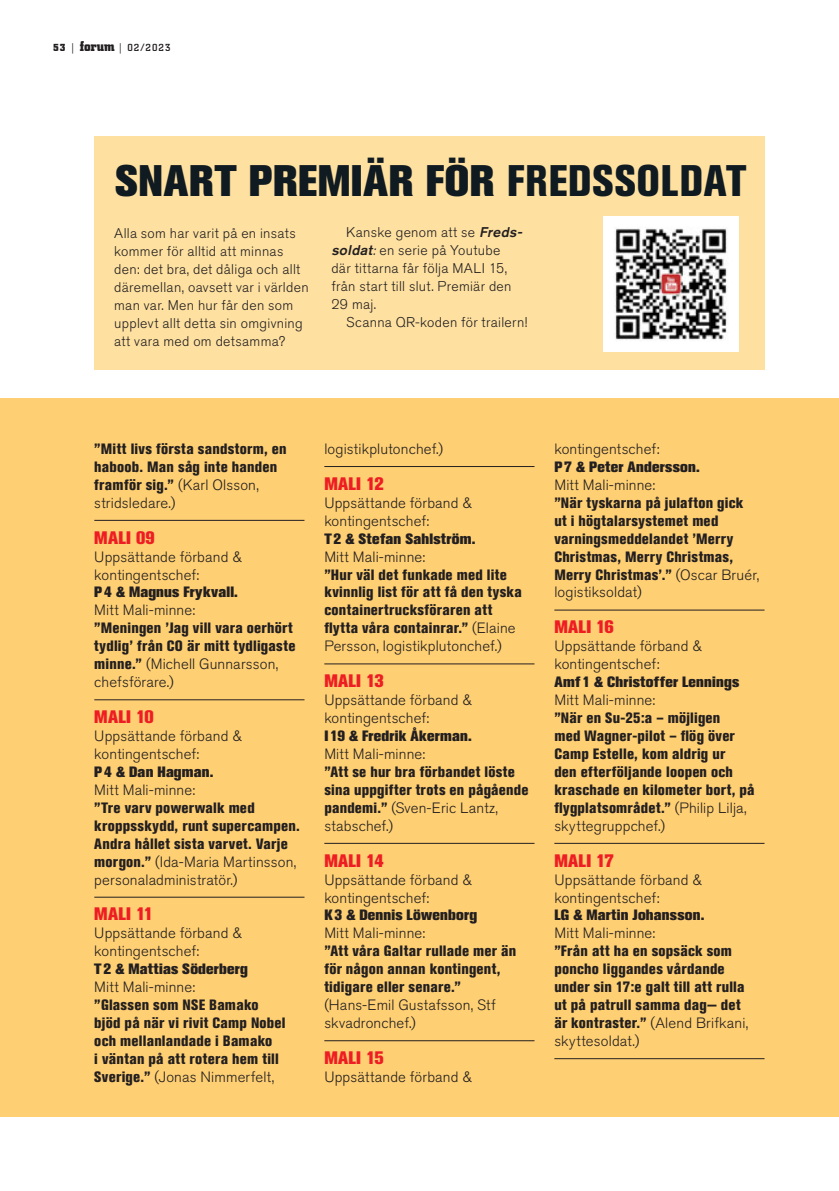
<style>
.page{position:relative;width:839px;height:1191px;background:#fff}
.page>*{position:absolute;margin:0;border:0;box-sizing:border-box;transform-origin:0 0}
.Bröd_Forum_Charter_8{font:800 43.75px "Akzidenz Grotesk Pro";letter-spacing:.015em;color:#101a21}
.Bröd_Forum_Charter_8-2{font:800 17.85px "Akzidenz Grotesk Pro";letter-spacing:.015em;color:#ee1d23}
.Bröd_Forum_Charter_8-3{font:800 condensed 14.88px/18px "Akzidenz Grotesk Pro";letter-spacing:.015em;color:#231f20}
.Bröd_Forum_Charter_8-4{font:300 14.88px/17.8px "Akzidenz Grotesk Pro";letter-spacing:.01em;color:#231f20}
.Bröd_Forum_Charter_8-5{font:800 14.88px/17.8px "Akzidenz Grotesk Pro";letter-spacing:.02em;color:#231f20}
.Bröd_Forum_Charter_8-6{font:300 14px/17.8px "Akzidenz Grotesk Pro";letter-spacing:.025em;color:#231f20}
.t1{font:500 10.5px "City Pro";letter-spacing:.1em;color:#231f20}
.s1{font-weight:700}
.s2{font-family:"Charter ITC Std";font-weight:400}
.s3{font-weight:700;font-size:14px}
.s4{font-stretch:condensed}
.s5{font-weight:500;font-style:italic}
.s6{font-style:italic}
.s7{font-weight:300;font-stretch:normal}
.s8{font-weight:800}
.s9{font-weight:300}
</style>
<div class="page">
<div style="left:0;top:398px;width:838px;height:718px;background:#fecf73"></div>
<hr style="left:94px;top:520px;width:210px;height:1px;background:#231f20">
<hr style="left:94px;top:699px;width:210px;height:1px;background:#231f20">
<hr style="left:94px;top:897px;width:210px;height:1px;background:#231f20">
<hr style="left:324px;top:466px;width:210px;height:1px;background:#231f20">
<hr style="left:324px;top:663px;width:210px;height:1px;background:#231f20">
<hr style="left:324px;top:843px;width:210px;height:1px;background:#231f20">
<hr style="left:324px;top:1040px;width:210px;height:1px;background:#231f20">
<hr style="left:554px;top:610px;width:210px;height:1px;background:#231f20">
<hr style="left:554px;top:843px;width:210px;height:1px;background:#231f20">
<hr style="left:554px;top:1058px;width:210px;height:1px;background:#231f20">
<div style="left:94px;top:136px;width:670px;height:234px;background:#fee1a1"></div>
<img style="left:603px;top:217px;width:135px;height:135px">
<p class="t1" style="left:53px;top:41px;width:119px"><span class="s1">53</span> <span class="s2">|</span> <span class="s3">forum</span> <span class="s2">|</span> 02/2023</p>
<p class="Bröd_Forum_Charter_8" style="left:115px;top:153px;width:632px">SNART PREMIÄR FÖR <span class="s4">FREDSSOLDAT</span></p>
<p class="Bröd_Forum_Charter_8-6" style="left:114px;top:224px;width:196px">Alla som har varit på en insats kommer för alltid att minnas den: det bra, det dåliga och allt däremellan, oavsett var i världen man var. Men hur får den som upplevt allt detta sin omgivning att vara med om detsamma?</p>
<p class="Bröd_Forum_Charter_8-6" style="left:331px;top:223px;width:196px;text-indent:15px">Kanske genom att se <span class="s5">Freds&shy;soldat</span><span class="s6">:</span>en serie på Youtube<br>där tittarna får följa MALI 15, från start till slut. Premiär den<br>29 maj.</p>
<p class="Bröd_Forum_Charter_8-6" style="left:346px;top:313px;width:183px">Scanna QR-koden för trailern!</p>
<p class="Bröd_Forum_Charter_8-3" style="left:94px;top:439px;width:194px">”Mitt livs första sandstorm, en haboob. Man såg inte handen framför sig.” <span class="s7">(Karl Olsson, stridsledare.)</span></p>
<p class="Bröd_Forum_Charter_8-2" style="left:94px;top:526px;width:62px">MALI 09</p>
<p class="Bröd_Forum_Charter_8-4" style="left:94px;top:547px;width:149px">Uppsättande förband &amp; kontingentschef:<br><span class="s8">P4 &amp; Magnus Frykvall.</span></p>
<p class="Bröd_Forum_Charter_8-3" style="left:94px;top:601px;width:202px"><span class="s7">Mitt Mali-minne:<br></span>”Meningen ’Jag vill vara oerhört tydlig’ från CO är mitt tydligaste minne.” <span class="s7">(Michell Gunnarsson, chefsförare.)</span></p>
<p class="Bröd_Forum_Charter_8-2" style="left:94px;top:705px;width:61px">MALI 10</p>
<p class="Bröd_Forum_Charter_8-4" style="left:94px;top:727px;width:149px">Uppsättande förband &amp; kontingentschef:<br><span class="s8">P4 &amp; Dan Hagman.</span></p>
<p class="Bröd_Forum_Charter_8-3" style="left:94px;top:780px;width:207px"><span class="s7">Mitt Mali-minne:<br></span>”Tre varv powerwalk med kroppsskydd, runt supercampen.<br>Andra hållet sista varvet. Varje morgon.” <span class="s7">(Ida-Maria Martinsson, personaladministratör.)</span></p>
<p class="Bröd_Forum_Charter_8-2" style="left:94px;top:902px;width:60px">MALI 11</p>
<p class="Bröd_Forum_Charter_8-4" style="left:94px;top:924px;width:155px">Uppsättande förband &amp; kontingentschef:<br><span class="s8">T2 &amp; Mattias Söderberg</span></p>
<p class="Bröd_Forum_Charter_8-3" style="left:94px;top:977px;width:193px"><span class="s7">Mitt Mali-minne:<br></span>”Glassen som NSE Bamako bjöd på när vi rivit Camp Nobel och mellanlandade i Bamako<br>i väntan på att rotera hem till<br>Sverige.” <span class="s7">(Jonas Nimmerfelt,</span></p>
<p class="Bröd_Forum_Charter_8-4" style="left:324px;top:440px;width:120px">logistikplutonchef.)</p>
<p class="Bröd_Forum_Charter_8-2" style="left:324px;top:472px;width:61px">MALI 12</p>
<p class="Bröd_Forum_Charter_8-4" style="left:324px;top:493px;width:153px">Uppsättande förband &amp; kontingentschef:<br><span class="s8">T2 &amp; Stefan Sahlström.</span></p>
<p class="Bröd_Forum_Charter_8-3" style="left:324px;top:547px;width:199px"><span class="s7">Mitt Mali-minne:<br></span>”Hur väl det funkade med lite kvinnlig list för att få den tyska containertrucksföraren att flytta våra containrar.” <span class="s7">(Elaine<br>Persson, logistikplutonchef.)</span></p>
<p class="Bröd_Forum_Charter_8-2" style="left:324px;top:669px;width:61px">MALI 13</p>
<p class="Bröd_Forum_Charter_8-4" style="left:324px;top:691px;width:149px">Uppsättande förband &amp; kontingentschef:<br><span class="s8">I19 &amp; Fredrik Åkerman.</span></p>
<p class="Bröd_Forum_Charter_8-3" style="left:324px;top:744px;width:206px"><span class="s7">Mitt Mali-minne:<br></span>”Att se hur bra förbandet löste sina uppgifter trots en pågående pandemi.” <span class="s7">(Sven-Eric Lantz, stabschef.)</span></p>
<p class="Bröd_Forum_Charter_8-2" style="left:324px;top:849px;width:61px">MALI 14</p>
<p class="Bröd_Forum_Charter_8-4" style="left:324px;top:870px;width:154px">Uppsättande förband &amp; kontingentschef:<br><span class="s8">K3 &amp; Dennis Löwenborg</span></p>
<p class="Bröd_Forum_Charter_8-3" style="left:324px;top:924px;width:193px"><span class="s7">Mitt Mali-minne:<br></span>”Att våra Galtar rullade mer än för någon annan kontingent, tidigare eller senare.” <span class="s7">(Hans-Emil Gustafsson, Stf skvadronchef.)</span></p>
<p class="Bröd_Forum_Charter_8-2" style="left:324px;top:1046px;width:61px">MALI 15</p>
<p class="Bröd_Forum_Charter_8-4" style="left:324px;top:1067px;width:149px">Uppsättande förband &amp;</p>
<p class="Bröd_Forum_Charter_8-5" style="left:554px;top:439px;width:147px"><span class="s9">kontingentschef:<br></span>P7 &amp; Peter Andersson.</p>
<p class="Bröd_Forum_Charter_8-3" style="left:554px;top:475px;width:206px"><span class="s7">Mitt Mali-minne:<br></span>”När tyskarna på julafton gick ut i högtalarsystemet med varningsmeddelandet ’Merry<br>Christmas, Merry Christmas,<br>Merry Christmas’.” <span class="s7">(Oscar Bruér, logistiksoldat)</span></p>
<p class="Bröd_Forum_Charter_8-2" style="left:554px;top:615px;width:61px">MALI 16</p>
<p class="Bröd_Forum_Charter_8-4" style="left:554px;top:637px;width:186px">Uppsättande förband &amp; kontingentschef:<br><span class="s8">Amf1 &amp; Christoffer Lennings</span></p>
<p class="Bröd_Forum_Charter_8-3" style="left:554px;top:690px;width:202px"><span class="s7">Mitt Mali-minne:<br></span>”När en Su-25:a – möjligen<br>med Wagner-pilot – flög över<br>Camp Estelle, kom aldrig ur<br>den efterföljande loopen och kraschade en kilometer bort, på flygplatsområdet.” <span class="s7">(Philip Lilja, skyttegruppchef.)</span></p>
<p class="Bröd_Forum_Charter_8-2" style="left:554px;top:849px;width:61px">MALI 17</p>
<p class="Bröd_Forum_Charter_8-4" style="left:554px;top:870px;width:152px">Uppsättande förband &amp; kontingentschef:<br><span class="s8">LG &amp; Martin Johansson.</span></p>
<p class="Bröd_Forum_Charter_8-3" style="left:554px;top:924px;width:195px"><span class="s7">Mitt Mali-minne:<br></span>”Från att ha en sopsäck som poncho liggandes vårdande under sin 17:e galt till att rulla ut på patrull samma dag— det är kontraster.” <span class="s7">(Alend Brifkani, skyttesoldat.)</span></p>
</div>
